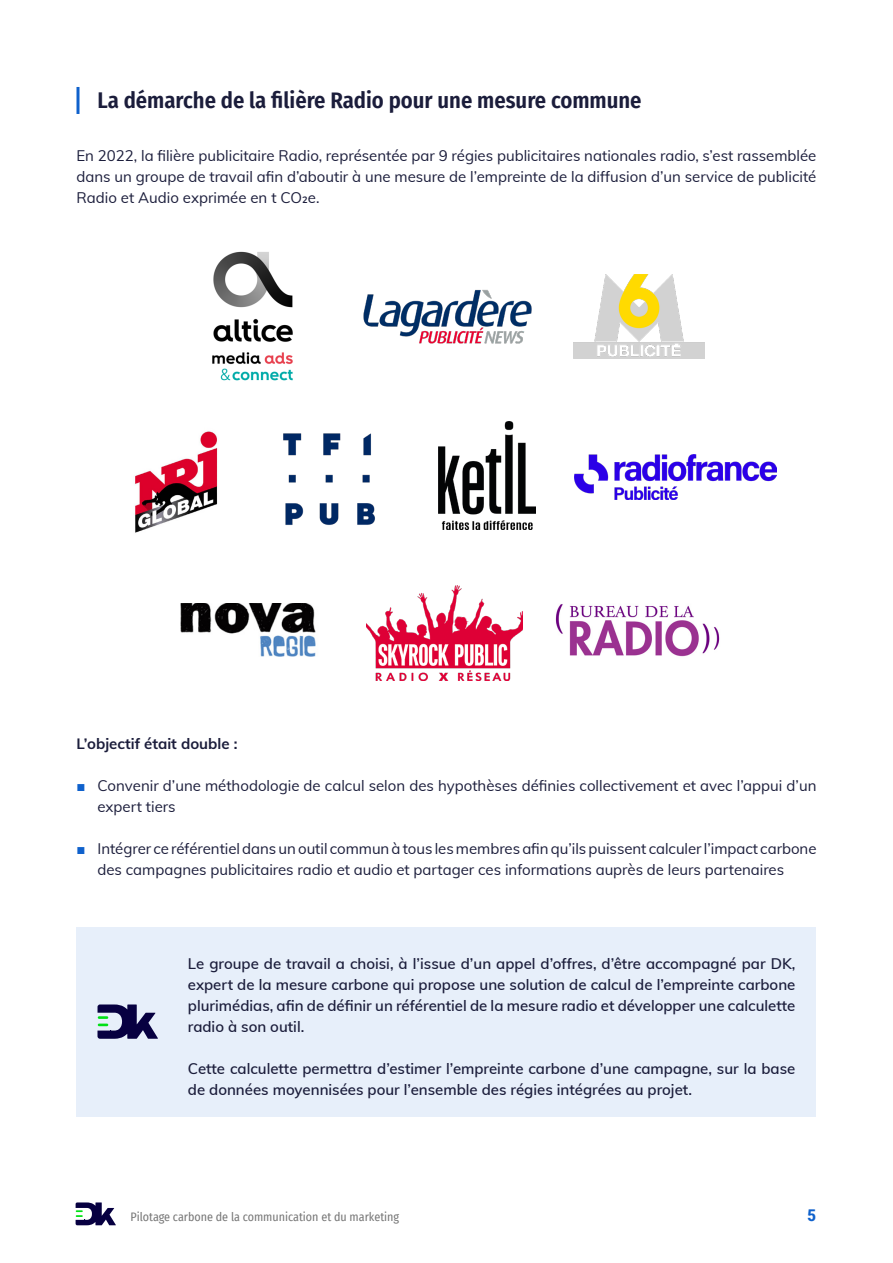
<style>
.page{position:relative;width:893px;height:1263px;background:#fff}
.page>*{position:absolute;margin:0;border:0;box-sizing:border-box;transform-origin:0 0}
.Titre_niveau_2{font:600 22.5px "Fira Sans Condensed";color:#1b1d3b}
.t1{font:700 16.2px "Roboto Condensed";color:#0f61cc;scale:1.11 1}
.Corps_de_texte{font:15px/21px "Muli";color:#1b1d3b}
.Puce{font:600 15px/21px "Muli";color:#1b1d3b;text-align:justify}
.Corps_de_texte-2{font:700 15px "Muli";color:#1b1d3b}
.t2{font:12px "Fira Sans Condensed";color:#777}
.s1{font-family:"Arial";font-weight:700;color:#0f61cc}
</style>
<div class="page">
<svg style="left:76px;top:1202px;width:40px;height:23px"></svg>
<svg style="left:76px;top:87px;width:4px;height:27px"></svg>
<img style="left:212px;top:251px;width:81px;height:130px">
<img style="left:438px;top:422px;width:98px;height:108px">
<img style="left:363px;top:289px;width:169px;height:55px">
<img style="left:573px;top:274px;width:132px;height:84px">
<img style="left:180px;top:603px;width:136px;height:53px">
<img style="left:575px;top:454px;width:201px;height:45px">
<img style="left:366px;top:586px;width:157px;height:94px">
<img style="left:283px;top:433px;width:92px;height:92px">
<img style="left:555px;top:604px;width:165px;height:53px">
<div style="left:76px;top:927px;width:740px;height:189px;background:#e7effa"></div>
<svg style="left:98px;top:1004px;width:60px;height:35px"></svg>
<img style="left:135px;top:431px;width:83px;height:102px">
<p class="Titre_niveau_2" style="left:98px;top:82px;width:546px">La démarche de la filière Radio pour une mesure commune</p>
<p class="Corps_de_texte" style="left:76px;top:144px;width:741px;text-align:justify">En 2022, la filière publicitaire Radio, représentée par 9 régies publicitaires nationales radio, s’est rassemblée dans un groupe de travail afin d’aboutir à une mesure de l’empreinte de la diffusion d’un service de publicité Radio et Audio exprimée en t CO2e.</p>
<p class="Corps_de_texte-2" style="left:76px;top:732px;width:162px">L’objectif était double :</p>
<p class="Corps_de_texte" style="left:98px;top:774px;width:720px;text-indent:-21px"><span class="s1">■</span> Convenir d’une méthodologie de calcul selon des hypothèses définies collectivement et avec l’appui d’un expert tiers</p>
<p class="Corps_de_texte" style="left:98px;top:837px;width:720px;text-indent:-21px"><span class="s1">■</span> Intégrer ce référentiel dans un outil commun à tous les membres afin qu’ils puissent calculer l’impact carbone des campagnes publicitaires radio et audio et partager ces informations auprès de leurs partenaires</p>
<p class="Puce" style="left:188px;top:952px;width:609px">Le groupe de travail a choisi, à l’issue d’un appel d’offres, d’être accompagné par DK, expert de la mesure carbone qui propose une solution de calcul de l’empreinte carbone plurimédias, afin de définir un référentiel de la mesure radio et développer une calculette radio à son outil.</p>
<p class="Puce" style="left:188px;top:1057px;width:609px">Cette calculette permettra d’estimer l’empreinte carbone d’une campagne, sur la base de données moyennisées pour l’ensemble des régies intégrées au projet.</p>
<p class="t2" style="left:130px;top:1207px;width:270px">Pilotage carbone de la communication et du marketing</p>
<p class="t1" style="left:807px;top:1204px;width:10px">5</p>
</div>
